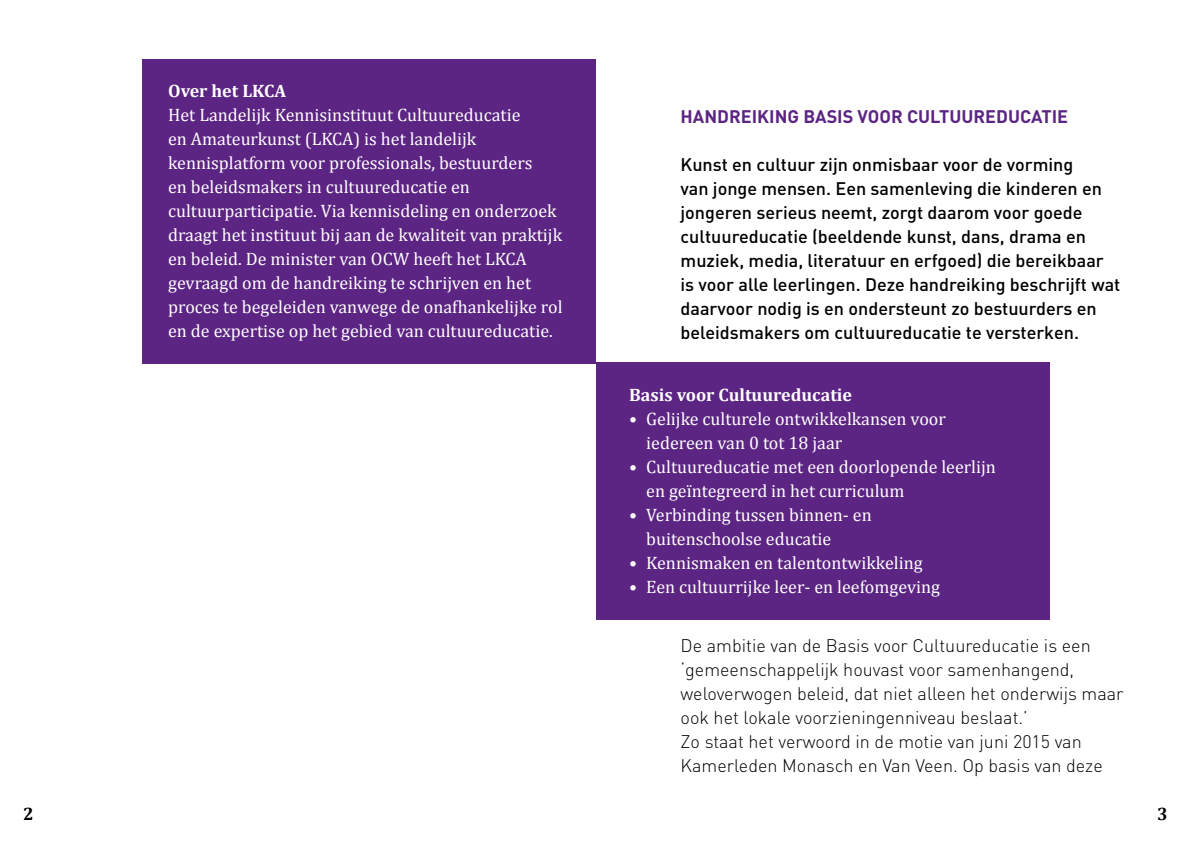
<style>
.page{position:relative;width:1191px;height:851px;background:#fff}
.page>*{position:absolute;margin:0;border:0;box-sizing:border-box;transform-origin:0 0}
.t1{font:18px/24px "Cambria";color:#fff}
.t2{font:500 18px/24px "DIN";color:#000}
.t3{font:300 18px/24px "DIN";color:#000}
.t4{font:700 18px "Cambria";color:#fff}
.t5{font:700 18px "DIN";color:#5c2483}
.t6{font:700 18px "Cambria";color:#000}
</style>
<div class="page">
<div style="left:142px;top:59px;width:453px;height:305px;background:#5c2483"></div>
<div style="left:596px;top:362px;width:454px;height:257px;background:#5c2483"></div>
<p class="t4" style="left:168px;top:80px;width:119px">Over het LKCA</p>
<p class="t1" style="left:168px;top:103px;width:396px">Het Landelijk Kennisinstituut Cultuureducatie<br>en Amateurkunst (LKCA) is het landelijk kennisplatform voor professionals, bestuurders<br>en beleidsmakers in cultuureducatie en cultuurparticipatie. Via kennisdeling en onderzoek draagt het instituut bij aan de kwaliteit van praktijk en beleid. De minister van OCW heeft het LKCA gevraagd om de handreiking te schrijven en het proces te begeleiden vanwege de onafhankelijke rol en de expertise op het gebied van cultuureducatie.</p>
<p class="t5" style="left:680px;top:105px;width:389px">HANDREIKING BASIS VOOR CULTUUREDUCATIE</p>
<p class="t2" style="left:680px;top:152px;width:441px">Kunst en cultuur zijn onmisbaar voor de vorming<br>van jonge mensen. Een samenleving die kinderen en jongeren serieus neemt, zorgt daarom voor goede cultuureducatie (beeldende kunst, dans, drama en muziek, media, literatuur en erfgoed) die bereikbaar is voor alle leerlingen. Deze handreiking beschrijft wat daarvoor nodig is en ondersteunt zo bestuurders en beleidsmakers om cultuureducatie te versterken.</p>
<p class="t4" style="left:629px;top:384px;width:224px">Basis voor Cultuureducatie</p>
<p class="t1" style="left:646px;top:406px;width:301px;text-indent:-17px">• Gelijke culturele ontwikkelkansen voor iedereen van 0 tot 18 jaar</p>
<p class="t1" style="left:646px;top:454px;width:351px;text-indent:-17px">• Cultuureducatie met een doorlopende leerlijn en geïntegreerd in het curriculum</p>
<p class="t1" style="left:646px;top:502px;width:227px;text-indent:-17px">• Verbinding tussen binnen- en buitenschoolse educatie</p>
<p class="t1" style="left:629px;top:550px;width:295px">• Kennismaken en talentontwikkeling</p>
<p class="t1" style="left:629px;top:574px;width:312px">• Een cultuurrijke leer- en leefomgeving</p>
<p class="t3" style="left:680px;top:632px;width:444px">De ambitie van de Basis voor Cultuureducatie is een ‘gemeenschappelijk houvast voor samenhangend, weloverwogen beleid, dat niet alleen het onderwijs maar ook het lokale voorzieningenniveau beslaat.’<br>Zo staat het verwoord in de motie van juni 2015 van Kamerleden Monasch en Van Veen. Op basis van deze</p>
<p class="t6" style="left:23px;top:802px;width:12px">2</p>
<p class="t6" style="left:1157px;top:802px;width:12px">3</p>
</div>
